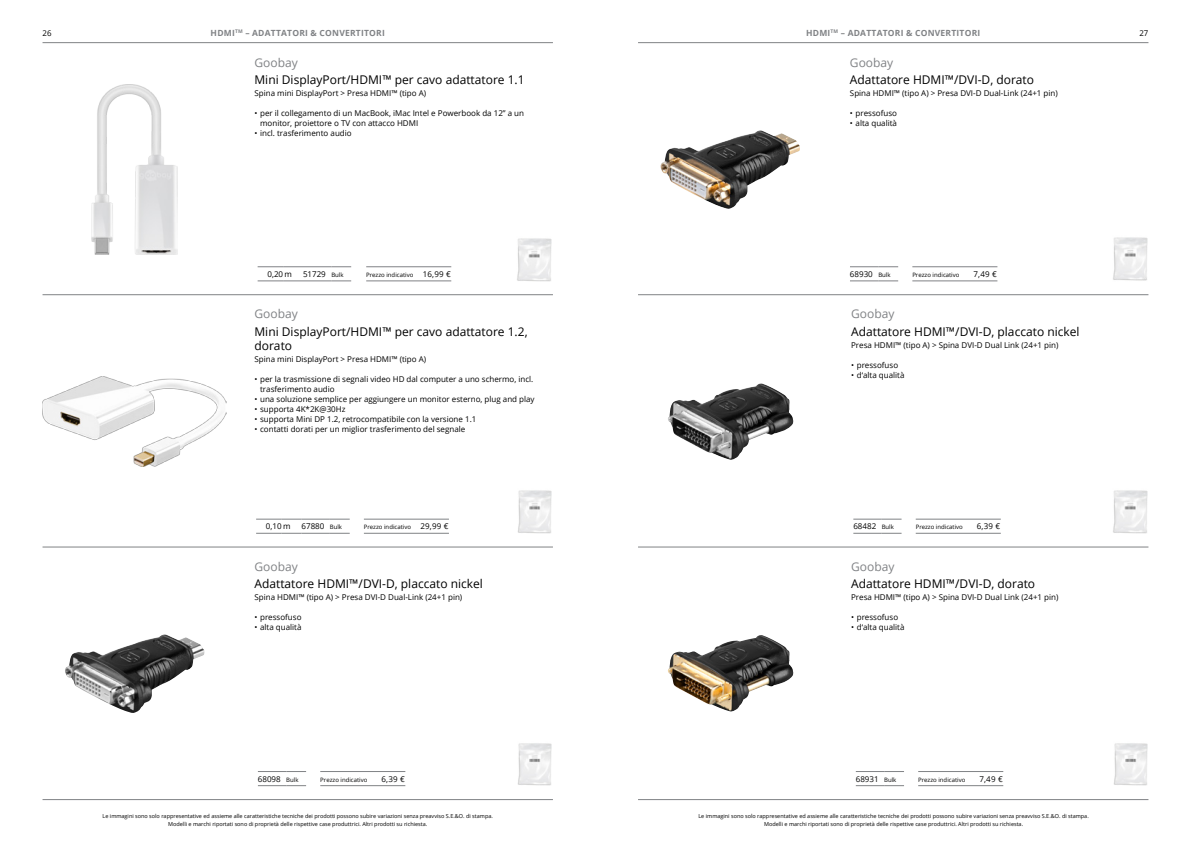
<style>
.page{position:relative;width:1191px;height:842px;background:#fff}
.page>*{position:absolute;margin:0;border:0;box-sizing:border-box;transform-origin:0 0}
.t1{font:12px/14.4px "Open Sans";color:#000}
.t2{font:12px "Open Sans";color:#808285}
.t3{font:700 8.5px "Open Sans";letter-spacing:.025em;color:#808285}
.t4{font:8px/10px "Open Sans";color:#000}
.t5{font:6px "Open Sans";color:#000}
.t6{font:5.5px/8px "Open Sans";color:#000;text-align:center}
.s1{font-size:6px}
.s2{font-size:8px}
</style>
<div class="page">
<hr style="left:638px;top:42px;width:510px;height:1px;background:#808285">
<hr style="left:43px;top:42px;width:510px;height:1px;background:#808285">
<hr style="left:638px;top:799px;width:510px;height:1px;background:#808285">
<hr style="left:43px;top:799px;width:510px;height:1px;background:#808285">
<hr style="left:43px;top:295px;width:510px;height:1px;background:#808285">
<hr style="left:43px;top:547px;width:510px;height:1px;background:#808285">
<hr style="left:638px;top:295px;width:510px;height:1px;background:#808285">
<hr style="left:638px;top:547px;width:510px;height:1px;background:#808285">
<img style="left:65px;top:634px;width:139px;height:79px">
<img style="left:518px;top:743px;width:34px;height:43px">
<img style="left:660px;top:130px;width:140px;height:79px">
<img style="left:1113px;top:237px;width:35px;height:44px">
<img style="left:91px;top:85px;width:87px;height:170px">
<img style="left:517px;top:238px;width:35px;height:43px">
<img style="left:43px;top:376px;width:184px;height:91px">
<img style="left:518px;top:490px;width:34px;height:43px">
<img style="left:668px;top:635px;width:126px;height:77px">
<img style="left:1114px;top:743px;width:34px;height:43px">
<img style="left:668px;top:383px;width:126px;height:77px">
<img style="left:1113px;top:490px;width:35px;height:43px">
<hr style="left:320px;top:771px;width:85px;height:1px;background:#808285">
<hr style="left:320px;top:785px;width:85px;height:1px;background:#808285">
<svg style="left:258px;top:771px;width:48px;height:1px"></svg>
<svg style="left:258px;top:785px;width:48px;height:1px"></svg>
<hr style="left:912px;top:267px;width:85px;height:1px;background:#808285">
<hr style="left:912px;top:281px;width:85px;height:1px;background:#808285">
<svg style="left:850px;top:267px;width:48px;height:1px"></svg>
<svg style="left:850px;top:281px;width:48px;height:1px"></svg>
<hr style="left:366px;top:267px;width:85px;height:1px;background:#808285">
<hr style="left:366px;top:281px;width:85px;height:1px;background:#808285">
<svg style="left:258px;top:267px;width:93px;height:1px"></svg>
<svg style="left:258px;top:281px;width:93px;height:1px"></svg>
<hr style="left:364px;top:519px;width:85px;height:1px;background:#808285">
<hr style="left:364px;top:533px;width:85px;height:1px;background:#808285">
<svg style="left:256px;top:519px;width:94px;height:1px"></svg>
<svg style="left:256px;top:533px;width:94px;height:1px"></svg>
<hr style="left:918px;top:771px;width:85px;height:1px;background:#808285">
<hr style="left:918px;top:785px;width:85px;height:1px;background:#808285">
<svg style="left:856px;top:771px;width:48px;height:1px"></svg>
<svg style="left:856px;top:785px;width:48px;height:1px"></svg>
<hr style="left:915px;top:519px;width:85px;height:1px;background:#808285">
<hr style="left:915px;top:533px;width:85px;height:1px;background:#808285">
<svg style="left:853px;top:519px;width:48px;height:1px"></svg>
<svg style="left:853px;top:533px;width:48px;height:1px"></svg>
<p class="t3" style="left:211px;top:27px;width:176px">HDMI<sup>TM</sup> – ADATTATORI &amp; CONVERTITORI</p>
<p class="t3" style="left:806px;top:27px;width:176px">HDMI<sup>TM</sup> – ADATTATORI &amp; CONVERTITORI</p>
<p class="t4" style="left:43px;top:28px;width:10px">26</p>
<p class="t4" style="left:1139px;top:28px;width:10px">27</p>
<h1 class="t2" style="left:254px;top:54px;width:45px">Goobay</h1>
<h1 class="t1" style="left:254px;top:72px;width:272px">Mini DisplayPort/HDMI™ per cavo adattatore 1.1</h1>
<p class="t4" style="left:254px;top:88px;width:173px">Spina mini DisplayPort &gt; Presa HDMI™ (tipo A)</p>
<p class="t4" style="left:260px;top:108px;width:265px;text-indent:-6px">• per il collegamento di un MacBook, iMac Intel e Powerbook da 12” a un monitor, proiettore o TV con attacco HDMI</p>
<p class="t4" style="left:254px;top:128px;width:99px">• incl. trasferimento audio</p>
<h1 class="t2" style="left:850px;top:54px;width:45px">Goobay</h1>
<h1 class="t1" style="left:850px;top:72px;width:186px">Adattatore HDMI™/DVI-D, dorato</h1>
<p class="t4" style="left:850px;top:88px;width:209px">Spina HDMI™ (tipo A) &gt; Presa DVI-D Dual-Link (24+1 pin)</p>
<p class="t4" style="left:850px;top:108px;width:49px">• pressofuso</p>
<p class="t4" style="left:850px;top:118px;width:49px">• alta qualità</p>
<p class="t4" style="left:267px;top:269px;width:26px">0,20 m</p>
<p class="t4" style="left:303px;top:269px;width:42px">51729 <span class="s1">Bulk</span></p>
<p class="t5" style="left:366px;top:271px;width:86px">Prezzo indicativo <span class="s2">16,99 €</span></p>
<p class="t4" style="left:850px;top:269px;width:42px">68930 <span class="s1">Bulk</span></p>
<p class="t5" style="left:912px;top:271px;width:49px">Prezzo indicativo</p>
<p class="t4" style="left:973px;top:269px;width:25px">7,49 €</p>
<h1 class="t2" style="left:254px;top:306px;width:45px">Goobay</h1>
<h1 class="t1" style="left:254px;top:324px;width:275px">Mini DisplayPort/HDMI™ per cavo adattatore 1.2, dorato</h1>
<p class="t4" style="left:254px;top:354px;width:173px">Spina mini DisplayPort &gt; Presa HDMI™ (tipo A)</p>
<p class="t4" style="left:260px;top:374px;width:275px;text-indent:-6px">• per la trasmissione di segnali video HD dal computer a uno schermo, incl. trasferimento audio</p>
<p class="t4" style="left:254px;top:394px;width:282px">• una soluzione semplice per aggiungere un monitor esterno, plug and play</p>
<p class="t4" style="left:254px;top:404px;width:93px">• supporta 4K*2K@30Hz</p>
<p class="t4" style="left:254px;top:414px;width:223px">• supporta Mini DP 1.2, retrocompatibile con la versione 1.1</p>
<p class="t4" style="left:254px;top:424px;width:212px">• contatti dorati per un miglior trasferimento del segnale</p>
<h1 class="t2" style="left:851px;top:306px;width:45px">Goobay</h1>
<h1 class="t1" style="left:851px;top:324px;width:230px">Adattatore HDMI™/DVI-D, placcato nickel</h1>
<p class="t4" style="left:851px;top:340px;width:209px">Presa HDMI™ (tipo A) &gt; Spina DVI-D Dual Link (24+1 pin)</p>
<p class="t4" style="left:851px;top:360px;width:49px">• pressofuso</p>
<p class="t4" style="left:851px;top:370px;width:55px">• d‘alta qualità</p>
<p class="t4" style="left:266px;top:521px;width:26px">0,10 m</p>
<p class="t4" style="left:301px;top:521px;width:42px">67880 <span class="s1">Bulk</span></p>
<p class="t5" style="left:364px;top:523px;width:86px">Prezzo indicativo <span class="s2">29,99 €</span></p>
<p class="t4" style="left:853px;top:521px;width:42px">68482 <span class="s1">Bulk</span></p>
<p class="t5" style="left:915px;top:523px;width:49px">Prezzo indicativo</p>
<p class="t4" style="left:977px;top:521px;width:25px">6,39 €</p>
<h1 class="t2" style="left:254px;top:558px;width:45px">Goobay</h1>
<h1 class="t1" style="left:254px;top:576px;width:230px">Adattatore HDMI™/DVI-D, placcato nickel</h1>
<p class="t4" style="left:254px;top:592px;width:209px">Spina HDMI™ (tipo A) &gt; Presa DVI-D Dual-Link (24+1 pin)</p>
<p class="t4" style="left:254px;top:612px;width:49px">• pressofuso</p>
<p class="t4" style="left:254px;top:622px;width:49px">• alta qualità</p>
<h1 class="t2" style="left:851px;top:558px;width:45px">Goobay</h1>
<h1 class="t1" style="left:851px;top:576px;width:186px">Adattatore HDMI™/DVI-D, dorato</h1>
<p class="t4" style="left:851px;top:592px;width:209px">Presa HDMI™ (tipo A) &gt; Spina DVI-D Dual Link (24+1 pin)</p>
<p class="t4" style="left:851px;top:612px;width:49px">• pressofuso</p>
<p class="t4" style="left:851px;top:622px;width:55px">• d‘alta qualità</p>
<p class="t4" style="left:258px;top:773px;width:42px">68098 <span class="s1">Bulk</span></p>
<p class="t5" style="left:320px;top:775px;width:49px">Prezzo indicativo</p>
<p class="t4" style="left:381px;top:773px;width:25px">6,39 €</p>
<p class="t4" style="left:856px;top:773px;width:42px">68931 <span class="s1">Bulk</span></p>
<p class="t5" style="left:918px;top:775px;width:49px">Prezzo indicativo</p>
<p class="t4" style="left:979px;top:773px;width:25px">7,49 €</p>
<p class="t6" style="left:103px;top:812px;width:392px">Le immagini sono solo rappresentative ed assieme alle caratteristiche tecniche dei prodotti possono subire variazioni senza preavviso S.E.&amp;O. di stampa.<br>Modelli e marchi riportati sono di proprietà delle rispettive case produttrici. Altri prodotti su richiesta.</p>
<p class="t6" style="left:698px;top:812px;width:392px">Le immagini sono solo rappresentative ed assieme alle caratteristiche tecniche dei prodotti possono subire variazioni senza preavviso S.E.&amp;O. di stampa.<br>Modelli e marchi riportati sono di proprietà delle rispettive case produttrici. Altri prodotti su richiesta.</p>
</div>
